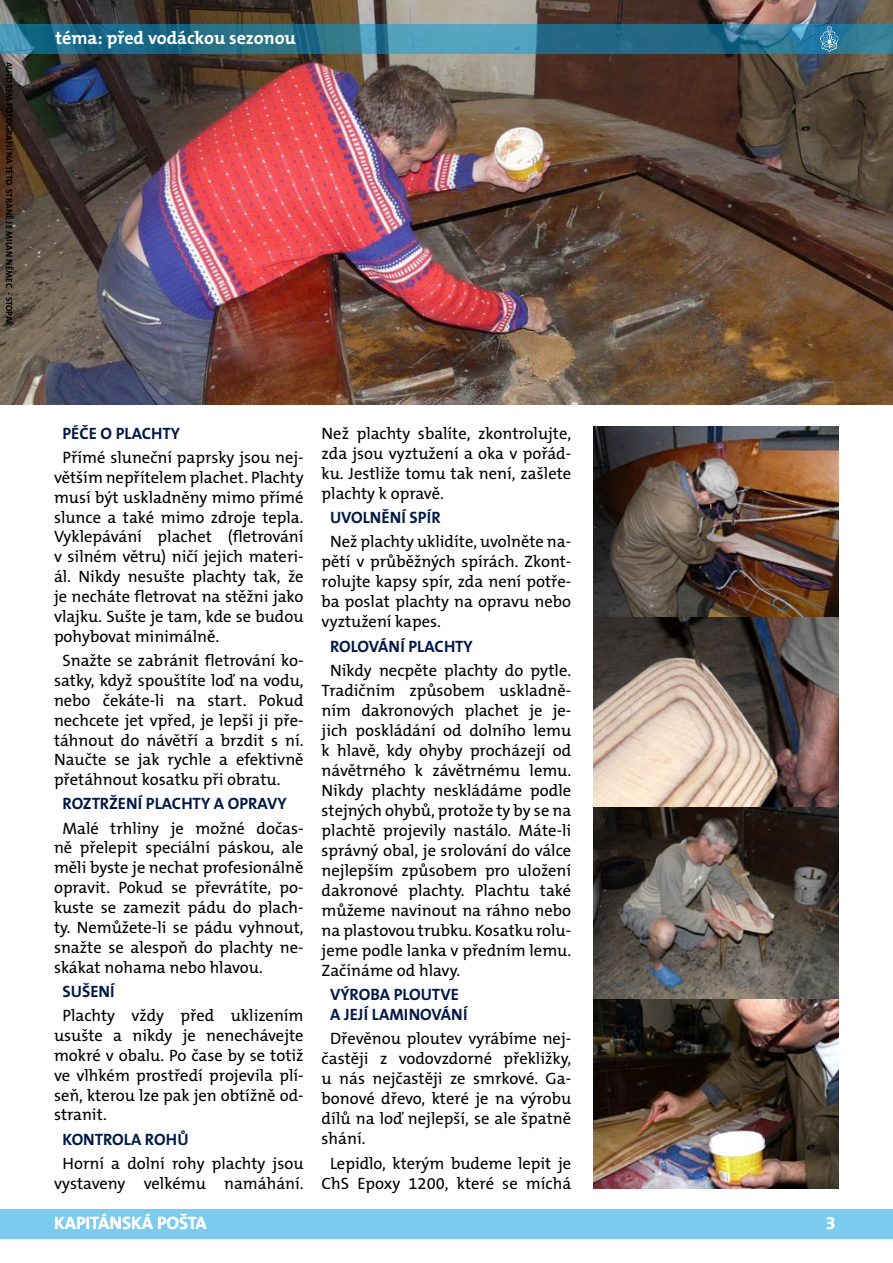
<style>
.page{position:relative;width:893px;height:1263px;background:#fff}
.page>*{position:absolute;margin:0;border:0;box-sizing:border-box;transform-origin:0 0}
.t1{font:700 18px "The Mix CE B7";color:#fff}
.t2{font:16.5px/20px "The Mix CE B5 Plain";color:#000;text-align:justify}
.t3{font:700 16.5px "The Mix CE B7";letter-spacing:.07em;color:#021948}
.t4{font:700 16.5px "The Mix CE B7";letter-spacing:.12em;color:#021948}
.t5{font:700 9px "The Mix CE B7";color:#000}
</style>
<div class="page">
<div style="left:0;top:1209px;width:893px;height:30px;background:#7bccee"></div>
<img style="left:0;top:0;width:893px;height:405px">
<img style="left:593px;top:427px;width:246px;height:761px">
<svg style="left:0;top:24px;width:893px;height:30px;background:#2e7995"></svg>
<svg style="left:819px;top:26px;width:20px;height:26px"></svg>
<p class="t5" style="left:14px;top:62px;width:266px;rotate:90deg">AUTOREM FOTOGRAFIÍ NA TÉTO STRANĚ JE MILAN NĚMEC - STOPAŘ</p>
<p class="t1" style="left:117px;top:28px;width:72px">ÁDLOVÁNÍ</p>
<p class="t1" style="left:55px;top:28px;width:242px">TÉMA: PŘED VODÁCKOU SEZONOU</p>
<p class="t3" style="left:63px;top:424px;width:118px">PÉČE O PLACHTY</p>
<p class="t2" style="left:54px;top:448px;width:251px;text-indent:8px">Přímé sluneční paprsky jsou nej&shy;větším nepřítelem plachet. Plachty musí být uskladněny mimo přímé slunce a také mimo zdroje tepla.<br>Vyklepávání plachet (fletrování v silném větru) ničí jejich materi&shy;ál. Nikdy nesušte plachty tak, že je necháte fletrovat na stěžni jako vlajku. Sušte je tam, kde se budou pohybovat minimálně.</p>
<p class="t2" style="left:54px;top:651px;width:251px;text-indent:8px">Snažte se zabránit fletrování ko&shy;satky, když spouštíte loď na vodu, nebo čekáte-li na start. Pokud nechcete jet vpřed, je lepší ji pře&shy;táhnout do návětří a brzdit s ní.<br>Naučte se jak rychle a efektivně přetáhnout kosatku při obratu.</p>
<p class="t4" style="left:63px;top:794px;width:225px">ROZTRŽENÍ PLACHTY A OPRAVY</p>
<p class="t2" style="left:54px;top:819px;width:251px;text-indent:8px">Malé trhliny je možné dočas&shy;ně přelepit speciální páskou, ale měli byste je nechat profesionálně opravit. Pokud se převrátíte, po&shy;kuste se zamezit pádu do plach&shy;ty. Nemůžete-li se pádu vyhnout, snažte se alespoň do plachty ne&shy;skákat nohama nebo hlavou.</p>
<p class="t3" style="left:63px;top:982px;width:54px">SUŠEN Í</p>
<p class="t2" style="left:54px;top:1006px;width:251px;text-indent:8px">Plachty vždy před uklizením usušte a nikdy je nenechávejte mokré v obalu. Po čase by se totiž ve vlhkém prostředí projevila plí&shy;seň, kterou lze pak jen obtížně od&shy;stranit.</p>
<p class="t3" style="left:63px;top:1130px;width:21px">KONT</p>
<p class="t3" style="left:103px;top:1130px;width:87px">ROLA ROHŮ</p>
<p class="t2" style="left:54px;top:1154px;width:251px;text-align:center">Horní a dolní rohy plachty jsou vystaveny velkému namáhání.</p>
<p class="t2" style="left:322px;top:424px;width:251px">Než plachty sbalíte, zkontrolujte, zda jsou vyztužení a oka v pořád&shy;ku. Jestliže tomu tak není, zašlete plachty k opravě.</p>
<p class="t3" style="left:330px;top:508px;width:51px">UVOLNĚN</p>
<p class="t3" style="left:402px;top:508px;width:41px">Í SPÍR</p>
<p class="t2" style="left:322px;top:533px;width:251px;text-indent:8px">Než plachty uklidíte, uvolněte na&shy;pětí v průběžných spírách. Zkont&shy;rolujte kapsy spír, zda není potře&shy;ba poslat plachty na opravu nebo vyztužení kapes.</p>
<p class="t3" style="left:330px;top:637px;width:143px">RO LOVÁN Í PLACHTY</p>
<p class="t2" style="left:322px;top:661px;width:251px;text-indent:8px">Nikdy necpěte plachty do pytle.<br>Tradičním způsobem uskladně&shy;ním dakronových plachet je je&shy;jich poskládání od dolního lemu k hlavě, kdy ohyby procházejí od návětrného k závětrnému lemu.<br>Nikdy plachty neskládáme podle stejných ohybů, protože ty by se na plachtě projevily nastálo. Máte-li správný obal, je srolování do válce nejlepším způsobem pro uložení dakronové plachty. Plachtu také můžeme navinout na ráhno nebo na plastovou trubku. Kosatku rolu&shy;jeme podle lanka v předním lemu.<br>Začínáme od hlavy.</p>
<p class="t3" style="left:330px;top:985px;width:40px">VÝROBA</p>
<p class="t3" style="left:394px;top:985px;width:67px">PLOUTVE</p>
<p class="t3" style="left:330px;top:1005px;width:61px">A JEJÍ LAMINO</p>
<p class="t3" style="left:431px;top:1005px;width:38px">VÁN Í</p>
<p class="t2" style="left:322px;top:1030px;width:251px;text-indent:8px">Dřevěnou ploutev vyrábíme nej&shy;častěji z vodovzdorné překližky, u nás nejčastěji ze smrkové. Ga&shy;bonové dřevo, které je na výrobu dílů na loď nejlepší, se ale špatně shání.</p>
<p class="t2" style="left:322px;top:1154px;width:251px;text-align:center">Lepidlo, kterým budeme lepit je<br>ChS Epoxy 1200, které se míchá</p>
<p class="t1" style="left:54px;top:1213px;width:154px">KAPITÁNSKÁ POŠTA</p>
<p class="t1" style="left:826px;top:1213px;width:11px">3</p>
</div>
